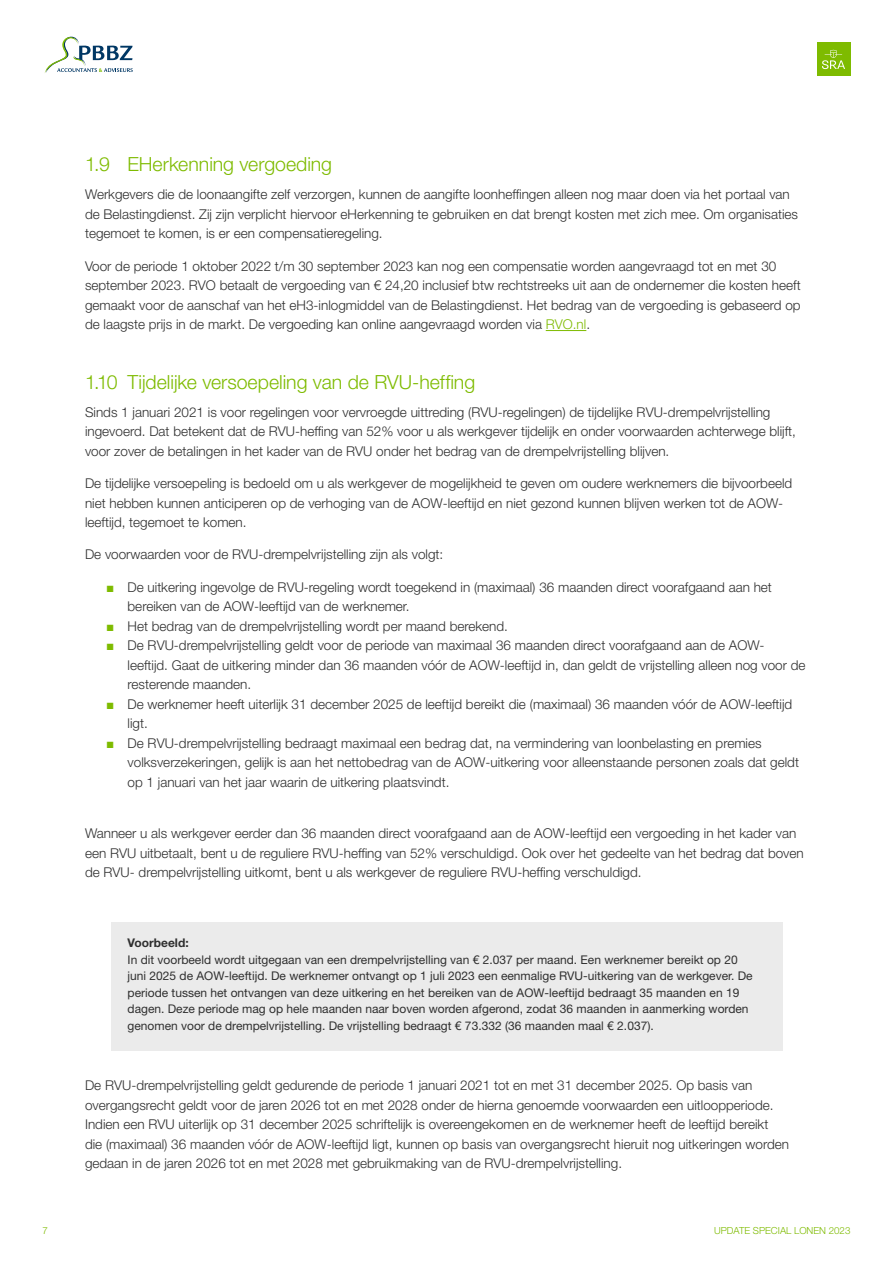
<style>
.page{position:relative;width:893px;height:1263px;background:#fff}
.page>*{position:absolute;margin:0;border:0;box-sizing:border-box;transform-origin:0 0}
.t1{font:300 19.5px "Helvetica Neue LT Std";letter-spacing:-.005em;color:#7ebb00}
.t2{font:300 13.5px/19.5px "Helvetica Neue LT Std";color:#2f2f2f}
.t3{font:12px/16.5px "Helvetica Neue LT Std";color:#2f2f2f}
.t4{font:700 12px "Helvetica Neue LT Std";color:#2f2f2f}
.t5{font:300 9.75px "Helvetica Neue LT Std";color:#7ebb00}
.s1{color:#7ebb00}
.s2{font-family:"Arial";font-weight:700;color:#7ebb00}
</style>
<div class="page">
<div style="left:817px;top:43px;width:33px;height:33px;background:#7ebb00"></div>
<svg style="left:822px;top:50px;width:23px;height:19px"></svg>
<svg style="left:45px;top:37px;width:88px;height:36px"></svg>
<hr style="left:546px;top:330px;width:40px;height:1px;background:#7ebb00">
<div style="left:111px;top:922px;width:671px;height:128px;background:#ebebeb"></div>
<h1 class="t1" style="left:85px;top:152px;width:249px">1.9 EHerkenning vergoeding</h1>
<p class="t2" style="left:85px;top:184px;width:714px">Werkgevers die de loonaangifte zelf verzorgen, kunnen de aangifte loonheffingen alleen nog maar doen via het portaal van de Belastingdienst. Zij zijn verplicht hiervoor eHerkenning te gebruiken en dat brengt kosten met zich mee. Om organisaties tegemoet te komen, is er een compensatieregeling.</p>
<p class="t2" style="left:85px;top:256px;width:717px">Voor de periode 1 oktober 2022 t/m 30 september 2023 kan nog een compensatie worden aangevraagd tot en met 30 september 2023. RVO betaalt de vergoeding van € 24,20 inclusief btw rechtstreeks uit aan de ondernemer die kosten heeft gemaakt voor de aanschaf van het eH3-inlogmiddel van de Belastingdienst. Het bedrag van de vergoeding is gebaseerd op de laagste prijs in de markt. De vergoeding kan online aangevraagd worden via <span class="s1">RVO.nl</span>.</p>
<h1 class="t1" style="left:85px;top:370px;width:392px">1.10 Tijdelijke versoepeling van de RVU-heffing</h1>
<p class="t2" style="left:85px;top:402px;width:712px">Sinds 1 januari 2021 is voor regelingen voor vervroegde uittreding (RVU-regelingen) de tijdelijke RVU-drempelvrijstelling ingevoerd. Dat betekent dat de RVU-heffing van 52% voor u als werkgever tijdelijk en onder voorwaarden achterwege blijft, voor zover de betalingen in het kader van de RVU onder het bedrag van de drempelvrijstelling blijven.</p>
<p class="t2" style="left:85px;top:473px;width:709px">De tijdelijke versoepeling is bedoeld om u als werkgever de mogelijkheid te geven om oudere werknemers die bijvoorbeeld niet hebben kunnen anticiperen op de verhoging van de AOW-leeftijd en niet gezond kunnen blijven werken tot de AOW&shy;leeftijd, tegemoet te komen.</p>
<p class="t2" style="left:85px;top:544px;width:360px">De voorwaarden voor de RVU-drempelvrijstelling zijn als volgt:</p>
<p class="t2" style="left:128px;top:577px;width:646px;text-indent:-21px"><span class="s2">■</span> De uitkering ingevolge de RVU-regeling wordt toegekend in (maximaal) 36 maanden direct voorafgaand aan het bereiken van de AOW-leeftijd van de werknemer.</p>
<p class="t2" style="left:106px;top:616px;width:403px"><span class="s2">■</span> Het bedrag van de drempelvrijstelling wordt per maand berekend.</p>
<p class="t2" style="left:128px;top:635px;width:679px;text-indent:-21px"><span class="s2">■</span> De RVU-drempelvrijstelling geldt voor de periode van maximaal 36 maanden direct voorafgaand aan de AOW&shy;leeftijd. Gaat de uitkering minder dan 36 maanden vóór de AOW-leeftijd in, dan geldt de vrijstelling alleen nog voor de resterende maanden.</p>
<p class="t2" style="left:128px;top:694px;width:666px;text-indent:-21px"><span class="s2">■</span> De werknemer heeft uiterlijk 31 december 2025 de leeftijd bereikt die (maximaal) 36 maanden vóór de AOW-leeftijd ligt.</p>
<p class="t2" style="left:128px;top:733px;width:673px;text-indent:-21px"><span class="s2">■</span> De RVU-drempelvrijstelling bedraagt maximaal een bedrag dat, na vermindering van loonbelasting en premies volksverzekeringen, gelijk is aan het nettobedrag van de AOW-uitkering voor alleenstaande personen zoals dat geldt op 1 januari van het jaar waarin de uitkering plaatsvindt.</p>
<p class="t2" style="left:85px;top:823px;width:720px">Wanneer u als werkgever eerder dan 36 maanden direct voorafgaand aan de AOW-leeftijd een vergoeding in het kader van een RVU uitbetaalt, bent u de reguliere RVU-heffing van 52% verschuldigd. Ook over het gedeelte van het bedrag dat boven de RVU- drempelvrijstelling uitkomt, bent u als werkgever de reguliere RVU-heffing verschuldigd.</p>
<p class="t4" style="left:128px;top:936px;width:63px">Voorbeeld:</p>
<p class="t3" style="left:128px;top:951px;width:627px">In dit voorbeeld wordt uitgegaan van een drempelvrijstelling van € 2.037 per maand. Een werknemer bereikt op 20 juni 2025 de AOW-leeftijd. De werknemer ontvangt op 1 juli 2023 een eenmalige RVU-uitkering van de werkgever. De periode tussen het ontvangen van deze uitkering en het bereiken van de AOW-leeftijd bedraagt 35 maanden en 19 dagen. Deze periode mag op hele maanden naar boven worden afgerond, zodat 36 maanden in aanmerking worden genomen voor de drempelvrijstelling. De vrijstelling bedraagt € 73.332 (36 maanden maal € 2.037).</p>
<p class="t2" style="left:85px;top:1075px;width:705px">De RVU-drempelvrijstelling geldt gedurende de periode 1 januari 2021 tot en met 31 december 2025. Op basis van overgangsrecht geldt voor de jaren 2026 tot en met 2028 onder de hierna genoemde voorwaarden een uitloopperiode.<br>Indien een RVU uiterlijk op 31 december 2025 schriftelijk is overeengekomen en de werknemer heeft de leeftijd bereikt<br>die (maximaal) 36 maanden vóór de AOW-leeftijd ligt, kunnen op basis van overgangsrecht hieruit nog uitkeringen worden gedaan in de jaren 2026 tot en met 2028 met gebruikmaking van de RVU-drempelvrijstelling.</p>
<p class="t5" style="left:43px;top:1224px;width:7px">7</p>
<p class="t5" style="left:714px;top:1224px;width:138px">UPDATE SPECIAL LONEN 2023</p>
</div>
